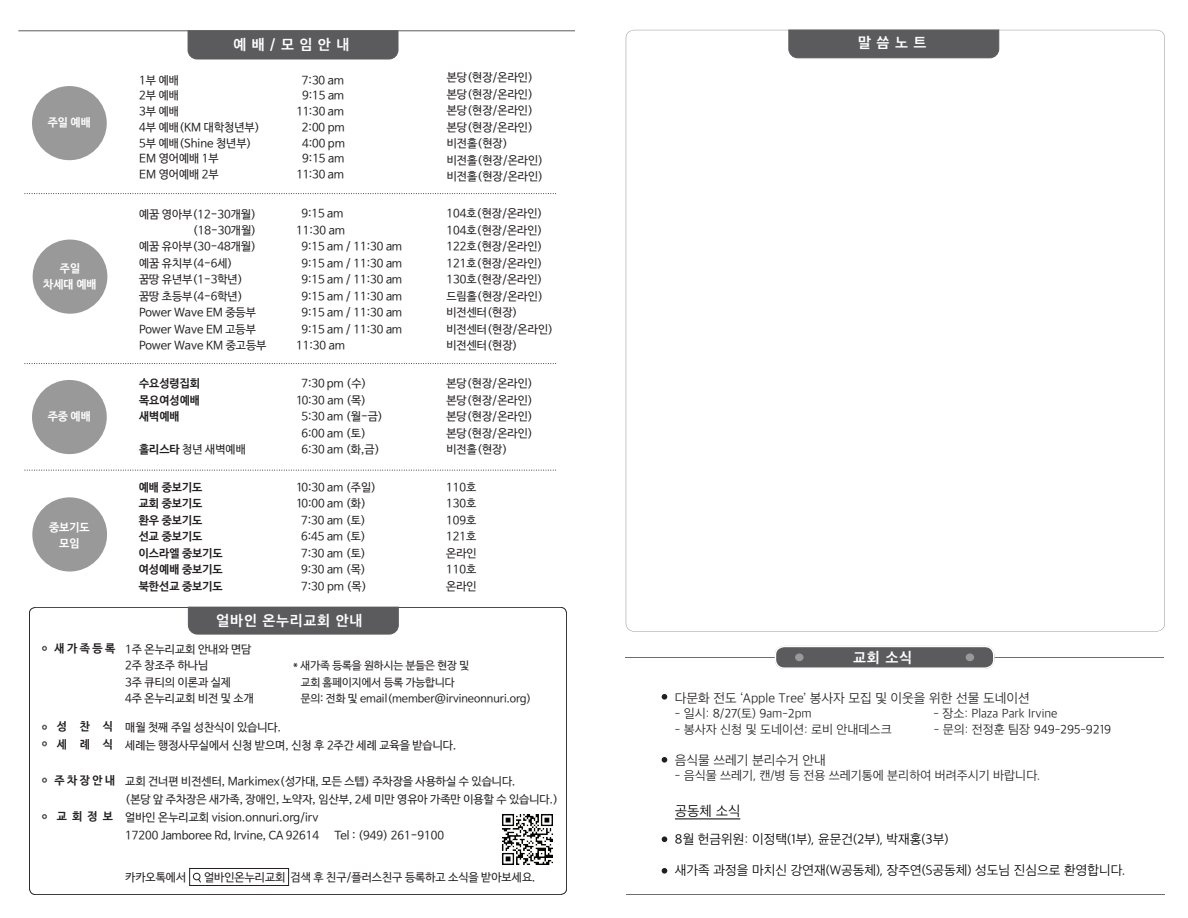
<style>
.page{position:relative;width:1188px;height:918px;background:#fff}
.page>*{position:absolute;margin:0;border:0;box-sizing:border-box;transform-origin:0 0}
.t1{font:15px "Apple SD Gothic Neo B00";letter-spacing:.05em;color:#fff}
.t2{font:14.25px "Apple SD Gothic Neo L00";color:#000}
.t3{font:13.5px "Apple SD Gothic Neo L00";color:#000}
.t4{font:13.5px "Apple SD Gothic Neo L00";color:#231f20}
.t5{font:12.75px "Apple SD Gothic Neo L00";color:#231f20}
.t6{font:11.4px/16.5px "Nanum Barun Gothic OTF";color:#231f20}
.t7{font:11.4px/16.5px "Nanum Barun Gothic OTF Bold";color:#231f20}
.t8{font:11.4px/15.8px "Nanum Barun Gothic OTF Bold";color:#fff;text-align:center}
.t9{font:10.95px/16.5px "Nanum Barun Gothic OTF";color:#231f20}
.s1{font-family:"Nanum Barun Gothic OTF Bold"}
</style>
<div class="page">
<div style="left:188px;top:607px;width:211px;height:27px;background:#5b5b5e"></div>
<hr style="left:18px;top:31px;width:557px;height:1px;background:#5b5b5e">
<div style="left:32px;top:86px;width:75px;height:74px;background:#999;border-radius:50%"></div>
<svg style="left:25px;top:193px;width:531px;height:1px"></svg>
<svg style="left:25px;top:363px;width:531px;height:1px"></svg>
<svg style="left:25px;top:470px;width:531px;height:1px"></svg>
<div style="left:188px;top:30px;width:210px;height:29px;background:#5b5b5e"></div>
<div style="left:32px;top:380px;width:75px;height:74px;background:#999;border-radius:50%"></div>
<div style="left:33px;top:240px;width:74px;height:74px;background:#999;border-radius:50%"></div>
<div style="left:32px;top:497px;width:75px;height:75px;background:#999;border-radius:50%"></div>
<svg style="left:42px;top:646px;width:5px;height:5px"></svg>
<svg style="left:42px;top:725px;width:5px;height:5px"></svg>
<svg style="left:42px;top:741px;width:5px;height:5px"></svg>
<svg style="left:42px;top:814px;width:5px;height:5px"></svg>
<svg style="left:42px;top:778px;width:5px;height:5px"></svg>
<div style="left:193px;top:872px;width:8px;height:9px;border:1px solid #231f20;border-radius:3px"></div>
<svg style="left:197px;top:878px;width:4px;height:5px"></svg>
<div style="left:189px;top:868px;width:100px;height:18px;border:1px solid #231f20"></div>
<svg style="left:662px;top:694px;width:5px;height:6px"></svg>
<svg style="left:662px;top:757px;width:5px;height:6px"></svg>
<svg style="left:662px;top:836px;width:5px;height:6px"></svg>
<svg style="left:662px;top:868px;width:5px;height:6px"></svg>
<svg style="left:626px;top:30px;width:539px;height:602px"></svg>
<hr style="left:626px;top:894px;width:539px;height:1px;background:#6d6f72">
<img style="left:502px;top:814px;width:51px;height:51px">
<hr style="left:625px;top:657px;width:539px;height:1px;background:#6d6f72">
<div style="left:775px;top:646px;width:219px;height:22px;background:#5b5b5e;border-radius:9px"></div>
<div style="left:775px;top:646px;width:220px;height:23px;border:2px solid #fff;border-radius:9px"></div>
<div style="left:795px;top:653px;width:9px;height:8px;background:#999;border-radius:50%"></div>
<div style="left:966px;top:653px;width:8px;height:8px;background:#999;border-radius:50%"></div>
<hr style="left:675px;top:819px;width:65px;height:1px;background:#000">
<p class="t8" style="left:48px;top:115px;width:45px">주일 예배</p>
<h1 class="t1" style="left:233px;top:34px;width:117px">예 배 / 모 임 안 내</h1>
<p class="t6" style="left:139px;top:73px;width:122px;line-height:15.8px">1부 예배<br>2부 예배<br>3부 예배<br>4부 예배(KM 대학청년부)<br>5부 예배(Shine 청년부)<br>EM 영어예배 1부<br>EM 영어예배 2부</p>
<p class="t6" style="left:297px;top:73px;width:50px;line-height:15.8px;text-align:center">7:30 am<br>9:15 am<br>11:30 am<br>2:00 pm<br>4:00 pm<br>9:15 am<br>11:30 am</p>
<p class="t6" style="left:447px;top:70px;width:98px">본당(현장/온라인) 본당(현장/온라인) 본당(현장/온라인) 본당(현장/온라인) 비전홀(현장) 비전홀(현장/온라인) 비전홀(현장/온라인)</p>
<p class="t8" style="left:43px;top:261px;width:55px">주일 차세대 예배</p>
<p class="t8" style="left:48px;top:409px;width:45px">주중 예배</p>
<p class="t8" style="left:49px;top:520px;width:42px">중보기도 모임</p>
<p class="t7" style="left:54px;top:641px;width:63px">새 가 족 등 록</p>
<p class="t7" style="left:57px;top:718px;width:58px;line-height:18px">성 찬 식 세 례 식</p>
<p class="t7" style="left:54px;top:773px;width:63px">주 차 장 안 내</p>
<p class="t7" style="left:57px;top:809px;width:57px">교 회 정 보</p>
<p class="t6" style="left:139px;top:206px;width:119px">예꿈 영아부(12-30개월)</p>
<p class="t6" style="left:193px;top:223px;width:65px">(18-30개월)</p>
<p class="t6" style="left:139px;top:239px;width:119px">예꿈 유아부(30-48개월)</p>
<p class="t6" style="left:139px;top:256px;width:95px">예꿈 유치부(4-6세)</p>
<p class="t6" style="left:139px;top:272px;width:105px">꿈땅 유년부(1-3학년)</p>
<p class="t6" style="left:139px;top:289px;width:105px">꿈땅 초등부(4-6학년)</p>
<p class="t6" style="left:139px;top:305px;width:118px">Power Wave EM 중등부</p>
<p class="t6" style="left:139px;top:322px;width:118px">Power Wave EM 고등부</p>
<p class="t6" style="left:139px;top:338px;width:129px">Power Wave KM 중고등부</p>
<p class="t7" style="left:139px;top:376px;width:63px;text-align:justify">수요성령집회 목요여성예배 새벽예배</p>
<p class="t6" style="left:139px;top:442px;width:108px"><span class="s1">홀리스타</span> 청년 새벽예배</p>
<p class="t7" style="left:139px;top:479px;width:85px">예배 중보기도 교회 중보기도 환우 중보기도 선교 중보기도 이스라엘 중보기도 여성예배 중보기도 북한선교 중보기도</p>
<p class="t6" style="left:301px;top:206px;width:43px">9:15 am</p>
<p class="t6" style="left:296px;top:223px;width:50px">11:30 am</p>
<p class="t6" style="left:301px;top:239px;width:102px">9:15 am / 11:30 am</p>
<p class="t6" style="left:301px;top:256px;width:102px">9:15 am / 11:30 am</p>
<p class="t6" style="left:301px;top:272px;width:102px">9:15 am / 11:30 am</p>
<p class="t6" style="left:301px;top:289px;width:102px">9:15 am / 11:30 am</p>
<p class="t6" style="left:301px;top:305px;width:102px">9:15 am / 11:30 am</p>
<p class="t6" style="left:301px;top:322px;width:102px">9:15 am / 11:30 am</p>
<p class="t6" style="left:296px;top:338px;width:50px">11:30 am</p>
<p class="t6" style="left:301px;top:376px;width:67px">7:30 pm (수)</p>
<p class="t6" style="left:296px;top:392px;width:72px">10:30 am (목)</p>
<p class="t6" style="left:301px;top:409px;width:83px">5:30 am (월-금)</p>
<p class="t6" style="left:301px;top:425px;width:66px">6:00 am (토)</p>
<p class="t6" style="left:301px;top:442px;width:80px">6:30 am (화,금)</p>
<p class="t6" style="left:296px;top:479px;width:82px">10:30 am (주일)</p>
<p class="t6" style="left:296px;top:496px;width:72px">10:00 am (화)</p>
<p class="t6" style="left:301px;top:512px;width:66px">7:30 am (토)</p>
<p class="t6" style="left:301px;top:529px;width:66px">6:45 am (토)</p>
<p class="t6" style="left:301px;top:545px;width:66px">7:30 am (토)</p>
<p class="t6" style="left:301px;top:562px;width:66px">9:30 am (목)</p>
<p class="t6" style="left:301px;top:578px;width:67px">7:30 pm (목)</p>
<h1 class="t1" style="left:217px;top:610px;width:147px">얼바인 온누리교회 안내</h1>
<p class="t6" style="left:446px;top:206px;width:108px">104호(현장/온라인)<br>104호(현장/온라인)<br>122호(현장/온라인)<br>121호(현장/온라인)<br>130호(현장/온라인) 드림홀(현장/온라인) 비전센터(현장) 비전센터(현장/온라인) 비전센터(현장)</p>
<p class="t6" style="left:446px;top:376px;width:88px;text-align:justify">본당(현장/온라인) 본당(현장/온라인) 본당(현장/온라인) 본당(현장/온라인) 비전홀(현장)</p>
<p class="t6" style="left:446px;top:479px;width:32px;text-align:justify">110호 130호 109호 121호 온라인 110호 온라인</p>
<p class="t6" style="left:125px;top:641px;width:130px">1주 온누리교회 안내와 면담<br>2주 창조주 하나님<br>3주 큐티의 이론과 실제<br>4주 온누리교회 비전 및 소개</p>
<p class="t6" style="left:125px;top:718px;width:333px;line-height:18px">매월 첫째 주일 성찬식이 있습니다.<br>세례는 행정사무실에서 신청 받으며, 신청 후 2주간 세례 교육을 받습니다.</p>
<p class="t6" style="left:125px;top:772px;width:435px;line-height:18px">교회 건너편 비전센터, Markimex(성가대, 모든 스텝) 주차장을 사용하실 수 있습니다.<br>(본당 앞 주차장은 새가족, 장애인, 노약자, 임산부, 2세 미만 영유아 가족만 이용할 수 있습니다.) 얼바인 온누리교회 vision.onnuri.org/irv<br>17200 Jamboree Rd, Irvine, CA 92614</p>
<p class="t9" style="left:301px;top:658px;width:232px;text-indent:-7px">* 새가족 등록을 원하시는 분들은 현장 및<br>교회 홈페이지에서 등록 가능합니다<br>문의: 전화 및 email(member@irvineonnuri.org)</p>
<p class="t6" style="left:335px;top:827px;width:111px">Tel : (949) 261-9100</p>
<p class="t6" style="left:125px;top:869px;width:63px">카카오톡에서</p>
<p class="t6" style="left:204px;top:869px;width:333px">얼바인온누리교회 검색 후 친구/플러스친구 등록하고 소식을 받아보세요.</p>
<h1 class="t1" style="left:858px;top:32px;width:70px">말 씀 노 트</h1>
<h1 class="t1" style="left:853px;top:647px;width:60px">교회 소식</h1>
<p class="t4" style="left:675px;top:689px;width:356px">다문화 전도 ‘Apple Tree’ 봉사자 모집 및 이웃을 위한 선물 도네이션</p>
<p class="t5" style="left:675px;top:705px;width:138px">- 일시: 8/27(토) 9am-2pm</p>
<p class="t5" style="left:934px;top:705px;width:125px">- 장소: Plaza Park Irvine</p>
<p class="t5" style="left:675px;top:721px;width:218px">- 봉사자 신청 및 도네이션: 로비 안내데스크</p>
<p class="t5" style="left:934px;top:721px;width:179px">- 문의: 전정훈 팀장 949-295-9219</p>
<p class="t4" style="left:675px;top:751px;width:152px">음식물 쓰레기 분리수거 안내</p>
<p class="t5" style="left:675px;top:767px;width:367px">- 음식물 쓰레기, 캔/병 등 전용 쓰레기통에 분리하여 버려주시기 바랍니다.</p>
<p class="t2" style="left:675px;top:802px;width:67px">공동체 소식</p>
<p class="t3" style="left:675px;top:830px;width:275px">8월 헌금위원: 이정택(1부), 윤문건(2부), 박재홍(3부)</p>
<p class="t3" style="left:675px;top:861px;width:452px">새가족 과정을 마치신 강연재(W공동체), 장주연(S공동체) 성도님 진심으로 환영합니다.</p>
</div>
